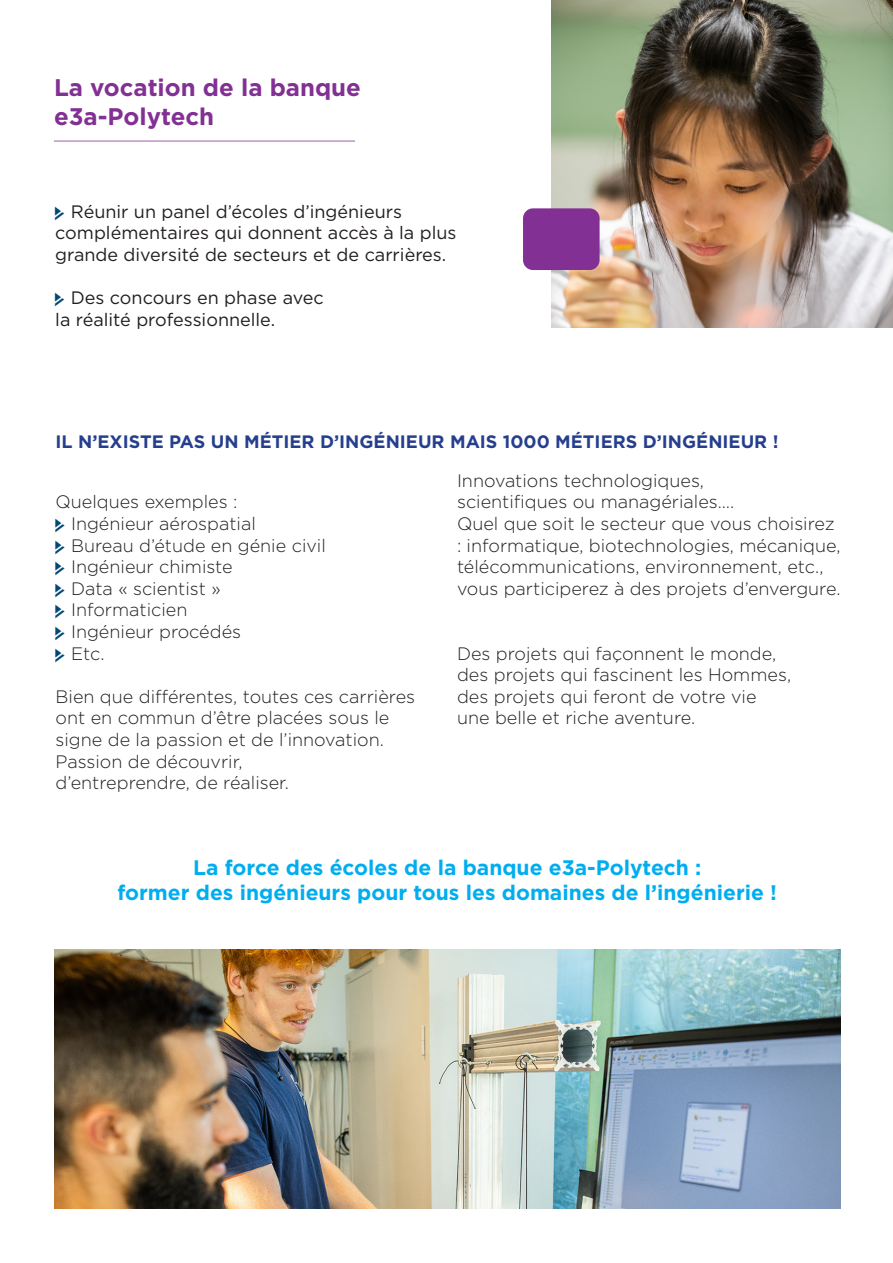
<style>
.page{position:relative;width:893px;height:1263px;background:#fff}
.page>*{position:absolute;margin:0;border:0;box-sizing:border-box;transform-origin:0 0}
.t1{font:700 24px/28.8px "Gotham";color:#823093}
.t2{font:700 21px/25.2px "Gotham";color:#00aeef;text-align:center}
.t3{font:300 18px/21.6px "Gotham";color:#231f20}
.t4{font:18px/21.6px "Gotham";color:#231f20}
.t5{font:700 18px "Gotham";color:#253f8e}
.s1{font-family:"Pointers";font-size:15px;color:#004876}
.s2{font-family:"Pointers";font-weight:400;font-size:15px;color:#004876}
</style>
<div class="page">
<img style="left:552px;top:0;width:341px;height:327px">
<hr style="left:54px;top:140px;width:301px;height:2px;background:#823093">
<div style="left:523px;top:208px;width:77px;height:62px;background:#823093;border-radius:10px"></div>
<img style="left:54px;top:950px;width:786px;height:259px">
<p class="t1" style="left:54px;top:73px;width:308px">La vocation de la banque e3a-Polytech</p>
<p class="t4" style="left:55px;top:200px;width:403px"><span class="s1">j</span> Réunir un panel d’écoles d’ingénieurs complémentaires qui donnent accès à la plus grande diversité de secteurs et de carrières.</p>
<p class="t4" style="left:55px;top:286px;width:270px"><span class="s1">j</span> Des concours en phase avec la réalité professionnelle.</p>
<p class="t5" style="left:56px;top:430px;width:724px">IL N’EXISTE PAS UN MÉTIER D’INGÉNIEUR MAIS 1000 MÉTIERS D’INGÉNIEUR !</p>
<p class="t3" style="left:56px;top:491px;width:183px">Quelques exemples :</p>
<p class="t3" style="left:56px;top:512px;width:202px"><span class="s2">j</span> Ingénieur aérospatial</p>
<p class="t3" style="left:56px;top:534px;width:272px"><span class="s2">j</span> Bureau d’étude en génie civil</p>
<p class="t3" style="left:56px;top:555px;width:179px"><span class="s2">j</span> Ingénieur chimiste</p>
<p class="t3" style="left:56px;top:577px;width:167px"><span class="s2">j</span> Data « scientist »</p>
<p class="t3" style="left:56px;top:599px;width:133px"><span class="s2">j</span> Informaticien</p>
<p class="t3" style="left:56px;top:620px;width:187px"><span class="s2">j</span> Ingénieur procédés</p>
<p class="t3" style="left:56px;top:642px;width:50px"><span class="s2">j</span> Etc.</p>
<p class="t3" style="left:56px;top:685px;width:361px">Bien que différentes, toutes ces carrières ont en commun d’être placées sous le signe de la passion et de l’innovation.</p>
<p class="t3" style="left:56px;top:750px;width:235px">Passion de découvrir, d’entreprendre, de réaliser.</p>
<p class="t3" style="left:457px;top:469px;width:279px">Innovations technologiques, scientifiques ou managériales….</p>
<p class="t3" style="left:457px;top:512px;width:385px">Quel que soit le secteur que vous choisirez : informatique, biotechnologies, mécanique, télécommunications, environnement, etc., vous participerez à des projets d’envergure.</p>
<p class="t3" style="left:457px;top:642px;width:336px">Des projets qui façonnent le monde, des projets qui fascinent les Hommes, des projets qui feront de votre vie une belle et riche aventure.</p>
<p class="t2" style="left:117px;top:854px;width:661px">La force des écoles de la banque e3a-Polytech :<br>former des ingénieurs pour tous les domaines de l’ingénierie !</p>
</div>
